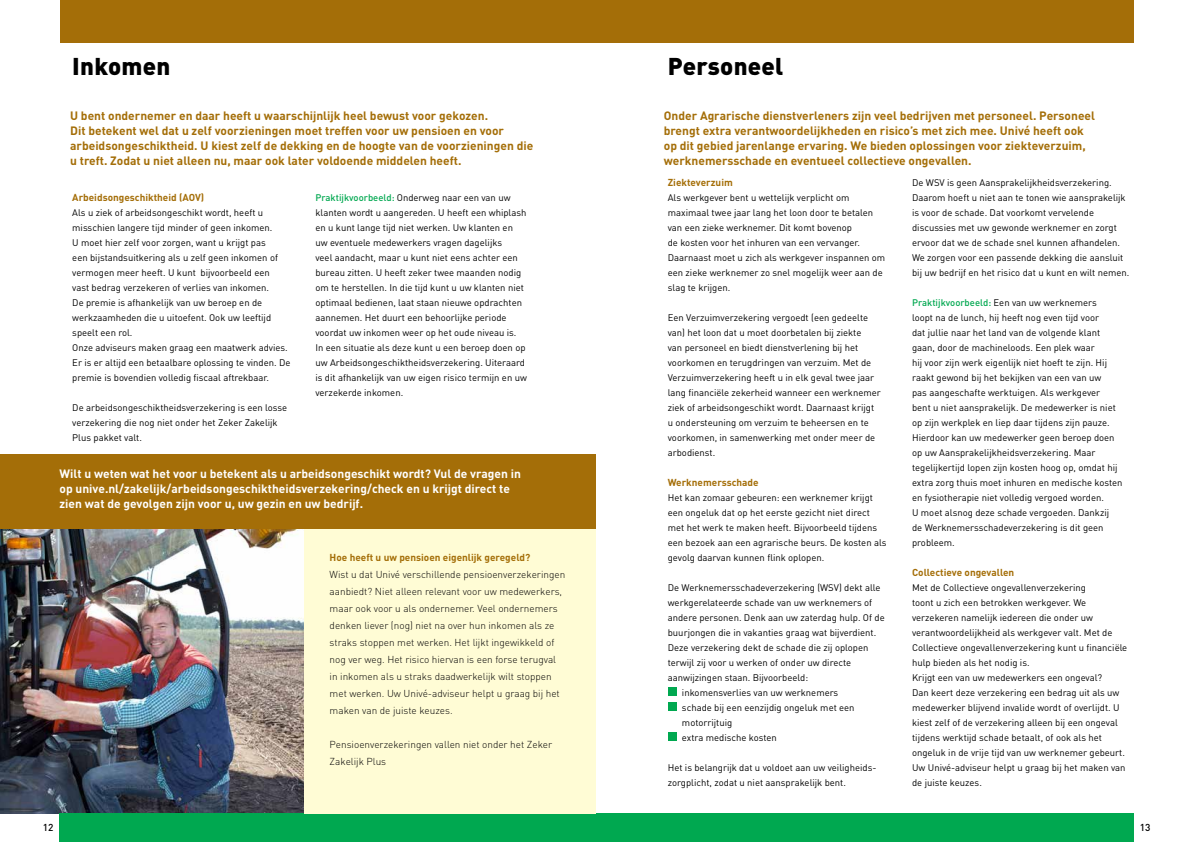
<style>
.page{position:relative;width:1191px;height:842px;background:#fff}
.page>*{position:absolute;margin:0;border:0;box-sizing:border-box;transform-origin:0 0}
.t1{font:900 24px "DIN Pro";letter-spacing:.01em;color:#000}
.t2{font:700 12px/15px "DIN Pro";color:#a46e08}
.t3{font:700 12px/15px "DIN Pro";color:#fff}
.t4{font:300 10px/17px "DIN Pro";color:#000}
.t5{font:700 10px "DIN Pro";color:#a46e08}
.t6{font:500 10px "DIN Pro";color:#000}
.t7{font:9.5px/15px "DIN Pro";color:#000}
.s1{font-weight:500;color:#00a850}
</style>
<div class="page">
<img style="left:0;top:529px;width:304px;height:285px">
<div style="left:60px;top:814px;width:1073px;height:28px;background:#00a850"></div>
<div style="left:595px;top:0;width:538px;height:43px;background:#a46e08"></div>
<div style="left:60px;top:0;width:535px;height:43px;background:#a46e08"></div>
<div style="left:668px;top:687px;width:8px;height:9px;background:#00a850"></div>
<div style="left:668px;top:702px;width:8px;height:9px;background:#00a850"></div>
<div style="left:668px;top:732px;width:8px;height:9px;background:#00a850"></div>
<div style="left:304px;top:528px;width:291px;height:286px;background:#fffcd5"></div>
<div style="left:0;top:454px;width:595px;height:75px;background:#a46e08"></div>
<h1 class="t1" style="left:72px;top:50px;width:100px">Inkomen</h1>
<p class="t2" style="left:70px;top:107px;width:464px">U bent ondernemer en daar heeft u waarschijnlijk heel bewust voor gekozen.<br>Dit betekent wel dat u zelf voorzieningen moet treffen voor uw pensioen en voor arbeidsongeschiktheid. U kiest zelf de dekking en de hoogte van de voorzieningen die u treft. Zodat u niet alleen nu, maar ook later voldoende middelen heeft.</p>
<p class="t5" style="left:72px;top:191px;width:133px">Arbeidsongeschiktheid (AOV)</p>
<p class="t7" style="left:72px;top:205px;width:220px">Als u ziek of arbeidsongeschikt wordt, heeft u misschien langere tijd minder of geen inkomen.<br>U moet hier zelf voor zorgen, want u krijgt pas<br>een bijstandsuitkering als u zelf geen inkomen of vermogen meer heeft. U kunt bijvoorbeeld een<br>vast bedrag verzekeren of verlies van inkomen.<br>De premie is afhankelijk van uw beroep en de werkzaamheden die u uitoefent. Ook uw leeftijd speelt een rol.<br>Onze adviseurs maken graag een maatwerk advies.<br>Er is er altijd een betaalbare oplossing te vinden. De premie is bovendien volledig fiscaal aftrekbaar.</p>
<p class="t7" style="left:72px;top:400px;width:216px">De arbeidsongeschiktheidsverzekering is een losse verzekering die nog niet onder het Zeker Zakelijk<br>Plus pakket valt.</p>
<p class="t7" style="left:315px;top:190px;width:213px"><span class="s1">Praktijkvoorbeeld:</span> Onderweg naar een van uw klanten wordt u aangereden. U heeft een whiplash en u kunt lange tijd niet werken. Uw klanten en uw eventuele medewerkers vragen dagelijks<br>veel aandacht, maar u kunt niet eens achter een bureau zitten. U heeft zeker twee maanden nodig om te herstellen. In die tijd kunt u uw klanten niet optimaal bedienen, laat staan nieuwe opdrachten aannemen. Het duurt een behoorlijke periode voordat uw inkomen weer op het oude niveau is.<br>In een situatie als deze kunt u een beroep doen op uw Arbeidsongeschiktheidsverzekering. Uiteraard is dit afhankelijk van uw eigen risico termijn en uw verzekerde inkomen.</p>
<p class="t3" style="left:60px;top:465px;width:463px">Wilt u weten wat het voor u betekent als u arbeidsongeschikt wordt? Vul de vragen in op unive.nl/zakelijk/arbeidsongeschiktheidsverzekering/check en u krijgt direct te zien wat de gevolgen zijn voor u, uw gezin en uw bedrijf.</p>
<p class="t5" style="left:330px;top:550px;width:202px">Hoe heeft u uw pensioen eigenlijk geregeld?</p>
<p class="t4" style="left:330px;top:565px;width:237px">Wist u dat Univé verschillende pensioenverzekeringen aanbiedt? Niet alleen relevant voor uw medewerkers, maar ook voor u als ondernemer. Veel ondernemers denken liever (nog) niet na over hun inkomen als ze straks stoppen met werken. Het lijkt ingewikkeld of nog ver weg. Het risico hiervan is een forse terugval in inkomen als u straks daadwerkelijk wilt stoppen met werken. Uw Univé-adviseur helpt u graag bij het maken van de juiste keuzes.</p>
<p class="t4" style="left:330px;top:735px;width:224px">Pensioenverzekeringen vallen niet onder het Zeker<br>Zakelijk Plus</p>
<h1 class="t1" style="left:668px;top:50px;width:117px">Personeel</h1>
<p class="t2" style="left:664px;top:107px;width:433px">Onder Agrarische dienstverleners zijn veel bedrijven met personeel. Personeel brengt extra verantwoordelijkheden en risico’s met zich mee. Univé heeft ook op dit gebied jarenlange ervaring. We bieden oplossingen voor ziekteverzuim, werknemersschade en eventueel collectieve ongevallen.</p>
<p class="t5" style="left:668px;top:176px;width:67px">Ziekteverzuim</p>
<p class="t7" style="left:668px;top:190px;width:219px">Als werkgever bent u wettelijk verplicht om maximaal twee jaar lang het loon door te betalen van een zieke werknemer. Dit komt bovenop<br>de kosten voor het inhuren van een vervanger.<br>Daarnaast moet u zich als werkgever inspannen om een zieke werknemer zo snel mogelijk weer aan de slag te krijgen.</p>
<p class="t7" style="left:668px;top:310px;width:214px">Een Verzuimverzekering vergoedt (een gedeelte van) het loon dat u moet doorbetalen bij ziekte<br>van personeel en biedt dienstverlening bij het voorkomen en terugdringen van verzuim. Met de Verzuimverzekering heeft u in elk geval twee jaar lang financiële zekerheid wanneer een werknemer ziek of arbeidsongeschikt wordt. Daarnaast krijgt u ondersteuning om verzuim te beheersen en te voorkomen, in samenwerking met onder meer de arbodienst.</p>
<p class="t5" style="left:668px;top:476px;width:92px">Werknemersschade</p>
<p class="t7" style="left:668px;top:490px;width:220px">Het kan zomaar gebeuren: een werknemer krijgt een ongeluk dat op het eerste gezicht niet direct met het werk te maken heeft. Bijvoorbeeld tijdens een bezoek aan een agrarische beurs. De kosten als gevolg daarvan kunnen flink oplopen.</p>
<p class="t7" style="left:668px;top:580px;width:214px">De Werknemersschadeverzekering (WSV) dekt alle</p>
<p class="t7" style="left:668px;top:595px;width:206px">werkgerelateerde schade van uw werknemers of</p>
<p class="t7" style="left:668px;top:610px;width:218px">andere personen. Denk aan uw zaterdag hulp. Of de</p>
<p class="t7" style="left:668px;top:625px;width:210px">buurjongen die in vakanties graag wat bijverdient.</p>
<p class="t7" style="left:668px;top:640px;width:202px">Deze verzekering dekt de schade die zij oplopen</p>
<p class="t7" style="left:668px;top:655px;width:185px">terwijl zij voor u werken of onder uw directe</p>
<p class="t7" style="left:668px;top:670px;width:142px">aanwijzingen staan. Bijvoorbeeld:</p>
<p class="t7" style="left:682px;top:685px;width:158px">inkomensverlies van uw werknemers</p>
<p class="t7" style="left:682px;top:700px;width:174px">schade bij een eenzijdig ongeluk met een</p>
<p class="t7" style="left:682px;top:715px;width:52px">motorrijtuig</p>
<p class="t7" style="left:682px;top:730px;width:96px">extra medische kosten</p>
<p class="t7" style="left:668px;top:760px;width:210px">Het is belangrijk dat u voldoet aan uw veiligheids&shy;zorgplicht, zodat u niet aansprakelijk bent.</p>
<p class="t7" style="left:912px;top:175px;width:219px">De WSV is geen Aansprakelijkheidsverzekering.<br>Daarom hoeft u niet aan te tonen wie aansprakelijk is voor de schade. Dat voorkomt vervelende discussies met uw gewonde werknemer en zorgt ervoor dat we de schade snel kunnen afhandelen.<br>We zorgen voor een passende dekking die aansluit bij uw bedrijf en het risico dat u kunt en wilt nemen.</p>
<p class="t7" style="left:912px;top:295px;width:212px"><span class="s1">Praktijkvoorbeeld:</span> Een van uw werknemers<br>loopt na de lunch, hij heeft nog even tijd voor<br>dat jullie naar het land van de volgende klant gaan, door de machineloods. Een plek waar<br>hij voor zijn werk eigenlijk niet hoeft te zijn. Hij raakt gewond bij het bekijken van een van uw<br>pas aangeschafte werktuigen. Als werkgever<br>bent u niet aansprakelijk. De medewerker is niet op zijn werkplek en liep daar tijdens zijn pauze.<br>Hierdoor kan uw medewerker geen beroep doen op uw Aansprakelijkheidsverzekering. Maar tegelijkertijd lopen zijn kosten hoog op, omdat hij extra zorg thuis moet inhuren en medische kosten en fysiotherapie niet volledig vergoed worden.<br>U moet alsnog deze schade vergoeden. Dankzij<br>de Werknemersschadeverzekering is dit geen probleem.</p>
<p class="t5" style="left:912px;top:566px;width:104px">Collectieve ongevallen</p>
<p class="t7" style="left:912px;top:580px;width:217px">Met de Collectieve ongevallenverzekering<br>toont u zich een betrokken werkgever. We verzekeren namelijk iedereen die onder uw verantwoordelijkheid als werkgever valt. Met de Collectieve ongevallenverzekering kunt u financiële hulp bieden als het nodig is.<br>Krijgt een van uw medewerkers een ongeval?<br>Dan keert deze verzekering een bedrag uit als uw medewerker blijvend invalide wordt of overlijdt. U kiest zelf of de verzekering alleen bij een ongeval tijdens werktijd schade betaalt, of ook als het ongeluk in de vrije tijd van uw werknemer gebeurt.<br>Uw Univé-adviseur helpt u graag bij het maken van de juiste keuzes.</p>
<p class="t6" style="left:43px;top:821px;width:12px">12</p>
<p class="t6" style="left:1139px;top:821px;width:12px">13</p>
</div>
